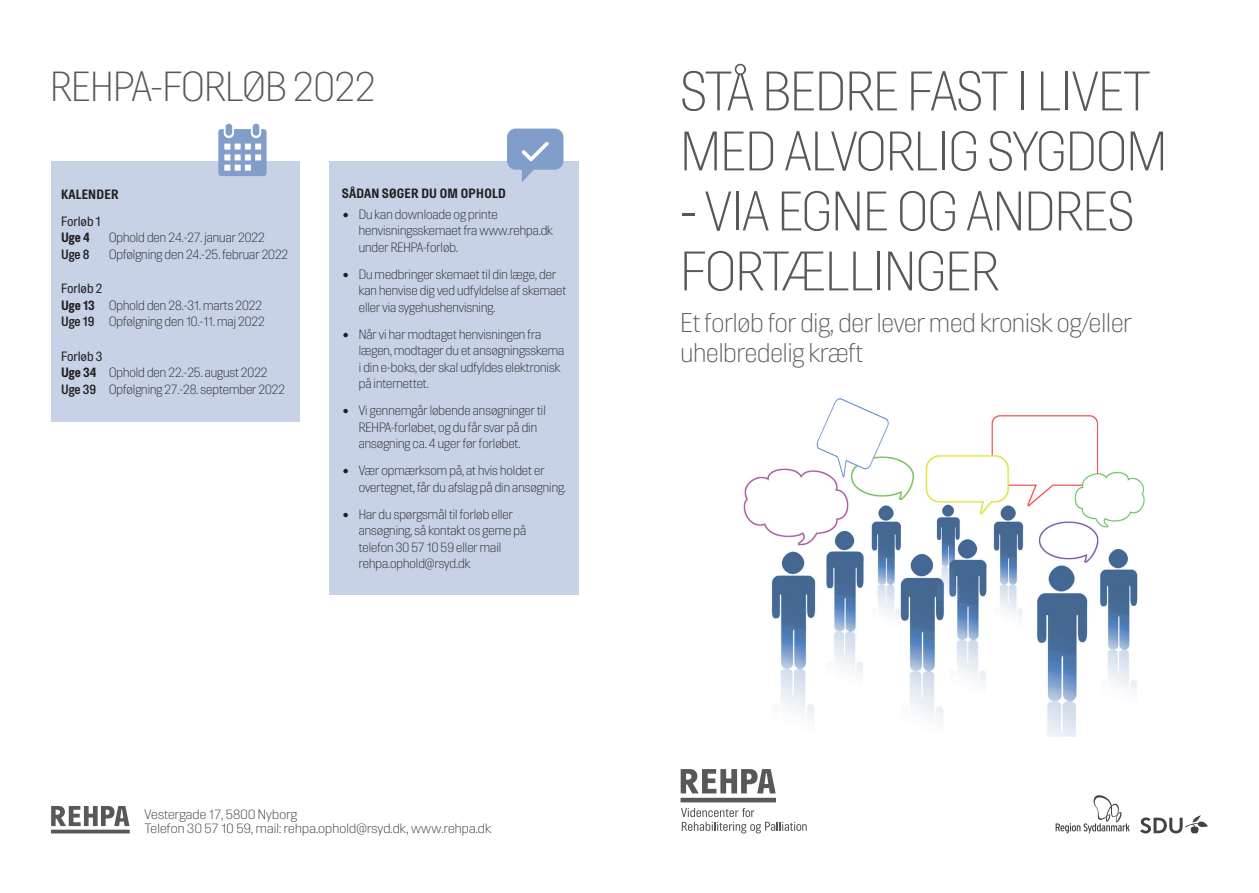
<style>
.page{position:relative;width:1259px;height:893px;background:#fff}
.page>*{position:absolute;margin:0;border:0;box-sizing:border-box;transform-origin:0 0}
.t1{font:300 55.5px/60px "Hill";color:#57585a}
.t2{font:300 42px "Hill";color:#57585a}
.t3{font:300 27px/30px "Hill";color:#57585a}
.t4{font:300 13.5px/16.5px "Hill";color:#231f20}
.t5{font:300 13.5px/14.2px "Hill";letter-spacing:.01em;color:#312f30;scale:1.07 1}
.t6{font:700 13.5px "Hill";letter-spacing:.02em;color:#231f20}
.t7{font:13.5px "Hill";color:#231f20}
.t8{font:600 13.5px "Hill";color:#231f20}
.s1{font-weight:400}
.s2{font-weight:700}
.s3{font-weight:600}
</style>
<div class="page">
<img style="left:743px;top:398px;width:402px;height:338px">
<div style="left:51px;top:161px;width:249px;height:261px;background:#c7d2e7"></div>
<div style="left:330px;top:161px;width:249px;height:434px;background:#c7d2e7"></div>
<svg style="left:507px;top:129px;width:56px;height:53px"></svg>
<svg style="left:218px;top:124px;width:49px;height:52px"></svg>
<svg style="left:1055px;top:795px;width:74px;height:38px"></svg>
<svg style="left:1140px;top:815px;width:68px;height:18px"></svg>
<svg style="left:681px;top:808px;width:125px;height:25px"></svg>
<hr style="left:680px;top:798px;width:96px;height:4px;background:#57585a">
<svg style="left:680px;top:769px;width:95px;height:24px"></svg>
<hr style="left:51px;top:830px;width:79px;height:3px;background:#57585a">
<svg style="left:51px;top:806px;width:78px;height:20px"></svg>
<h2 class="t2" style="left:50px;top:63px;width:327px">REHPA-FORLØB 2022</h2>
<p class="t6" style="left:61px;top:187px;width:59px">KALENDER</p>
<p class="t7" style="left:61px;top:214px;width:41px">Forløb 1</p>
<p class="t6" style="left:61px;top:230px;width:30px">Uge 4</p>
<p class="t4" style="left:109px;top:230px;width:157px">Ophold den 24.-27. januar 2022</p>
<p class="t8" style="left:61px;top:247px;width:30px">Uge 8</p>
<p class="t4" style="left:109px;top:246px;width:181px">Opfølgning den 24.-25. februar 2022</p>
<p class="t4" style="left:61px;top:281px;width:205px"><span class="s1">Forløb 2<br></span><span class="s2">Uge 13</span> Ophold den 28.-31. marts 2022<br><span class="s3">Uge 19</span> Opfølgning den 10.-11. maj 2022</p>
<p class="t4" style="left:61px;top:348px;width:226px"><span class="s1">Forløb 3<br></span><span class="s2">Uge 34</span> Ophold den 22.-25. august 2022<br><span class="s3">Uge 39</span> Opfølgning 27.-28. september 2022</p>
<p class="t6" style="left:342px;top:186px;width:165px">SÅDAN SØGER DU OM OPHOLD</p>
<p class="t4" style="left:359px;top:206px;width:196px;text-indent:-16px">• Du kan downloade og printe henvisningsskemaet fra www.rehpa.dk under REHPA-forløb.</p>
<p class="t4" style="left:359px;top:266px;width:209px;text-indent:-16px">• Du medbringer skemaet til din læge, der kan henvise dig ved udfyldelse af skemaet eller via sygehushenvisning.</p>
<p class="t4" style="left:359px;top:326px;width:207px;text-indent:-16px">• Når vi har modtaget henvisningen fra lægen, modtager du et ansøgningsskema i din e-boks, der skal udfyldes elektronisk på internettet.</p>
<p class="t4" style="left:359px;top:403px;width:188px;text-indent:-16px">• Vi gennemgår løbende ansøgninger til<br>REHPA-forløbet, og du får svar på din ansøgning ca. 4 uger før forløbet.</p>
<p class="t4" style="left:359px;top:463px;width:209px;text-indent:-16px">• Vær opmærksom på, at hvis holdet er overtegnet, får du afslag på din ansøgning.</p>
<p class="t4" style="left:359px;top:506px;width:169px;text-indent:-16px">• Har du spørgsmål til forløb eller ansøgning, så kontakt os gerne på telefon 30 57 10 59 eller mail rehpa.ophold@rsyd.dk</p>
<p class="t5" style="left:145px;top:807px;width:325px">Vestergade 17, 5800 Nyborg<br>Telefon 30 57 10 59, mail: rehpa.ophold@rsyd.dk, www.rehpa.dk</p>
<h1 class="t1" style="left:680px;top:62px;width:488px">STÅ BEDRE FAST I LIVET<br>MED ALVORLIG SYGDOM</h1>
<h1 class="t1" style="left:680px;top:182px;width:455px">- VIA EGNE OG ANDRES<br>FORTÆLLINGER</h1>
<h3 class="t3" style="left:680px;top:308px;width:453px">Et forløb for dig, der lever med kronisk og/eller uhelbredelig kræft</h3>
</div>
